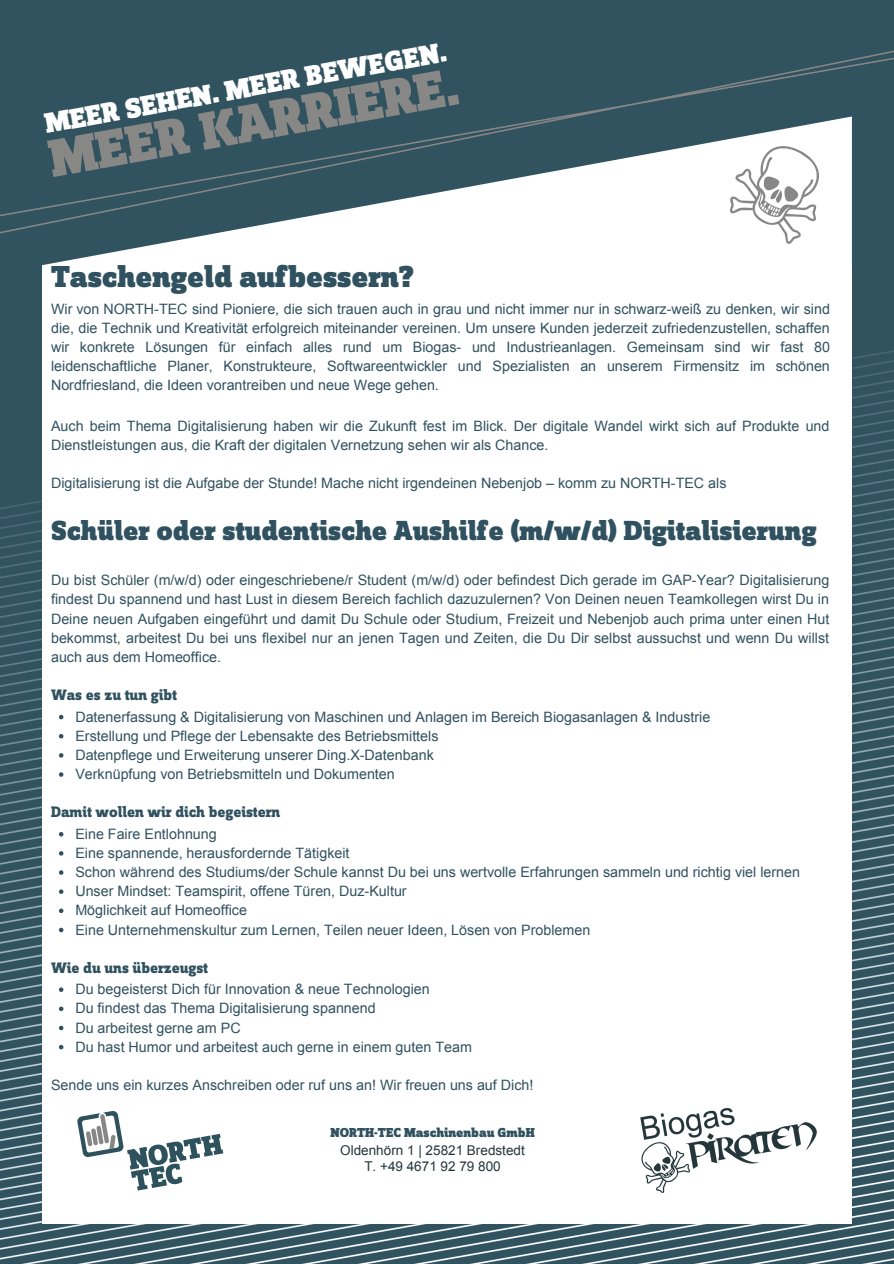
<style>
.page{position:relative;width:894px;height:1264px;background:#fff}
.page>*{position:absolute;margin:0;border:0;box-sizing:border-box;transform-origin:0 0}
.t1{font:900 55.05px "Zine Slab Dis";color:#878786}
.t2{font:900 31.5px "Zine Slab Dis";color:#30515f}
.t3{font:900 29.25px "Zine Slab Dis";color:#fff}
.t4{font:900 28.65px "Zine Slab Dis";color:#30515f}
.t5{font:800 15.75px "Zine Slab Dis";color:#30515f}
.t6{font:14.25px/19.2px "Brial";color:#30515f}
.t7{font:13.5px/15.8px "Brial";color:#25353a;text-align:center}
.t8{font:900 13.5px "Zine Slab Dis";color:#30515f}
</style>
<div class="page">
<img style="left:0;top:0;width:893px;height:1263px">
<svg style="left:42px;top:254px;width:809px;height:11px"></svg>
<div style="left:42px;top:265px;width:809px;height:958px;background:#fff"></div>
<img style="left:0;top:31px;width:893px;height:223px">
<img style="left:730px;top:147px;width:88px;height:97px">
<svg style="left:77px;top:1111px;width:146px;height:79px"></svg>
<img style="left:640px;top:1108px;width:177px;height:85px">
<svg style="left:59px;top:714px;width:4px;height:5px"></svg>
<svg style="left:59px;top:734px;width:4px;height:4px"></svg>
<svg style="left:59px;top:753px;width:4px;height:4px"></svg>
<svg style="left:59px;top:772px;width:4px;height:4px"></svg>
<svg style="left:59px;top:832px;width:4px;height:4px"></svg>
<svg style="left:59px;top:851px;width:4px;height:4px"></svg>
<svg style="left:59px;top:870px;width:4px;height:4px"></svg>
<svg style="left:59px;top:889px;width:4px;height:5px"></svg>
<svg style="left:59px;top:908px;width:4px;height:5px"></svg>
<svg style="left:59px;top:927px;width:4px;height:5px"></svg>
<svg style="left:59px;top:987px;width:4px;height:4px"></svg>
<svg style="left:59px;top:1006px;width:4px;height:5px"></svg>
<svg style="left:59px;top:1025px;width:4px;height:5px"></svg>
<svg style="left:59px;top:1044px;width:4px;height:5px"></svg>
<h3 class="t3" style="left:42px;top:107px;width:409px;rotate:-10deg">MEER SEHEN. MEER BEWEGEN.</h3>
<h1 class="t1" style="left:44px;top:129px;width:416px;rotate:-10deg">MEER KARRIERE.</h1>
<h2 class="t2" style="left:51px;top:259px;width:365px">Taschengeld aufbessern?</h2>
<p class="t6" style="left:51px;top:299px;width:780px;text-align:justify">Wir von NORTH-TEC sind Pioniere, die sich trauen auch in grau und nicht immer nur in schwarz-weiß zu denken, wir sind die, die Technik und Kreativität erfolgreich miteinander vereinen. Um unsere Kunden jederzeit zufriedenzustellen, schaffen wir konkrete Lösungen für einfach alles rund um Biogas- und Industrieanlagen. Gemeinsam sind wir fast 80 leidenschaftliche Planer, Konstrukteure, Softwareentwickler und Spezialisten an unserem Firmensitz im schönen Nordfriesland, die Ideen vorantreiben und neue Wege gehen.</p>
<p class="t6" style="left:51px;top:416px;width:779px">Auch beim Thema Digitalisierung haben wir die Zukunft fest im Blick. Der digitale Wandel wirkt sich auf Produkte und<br>Dienstleistungen aus, die Kraft der digitalen Vernetzung sehen wir als Chance.</p>
<p class="t6" style="left:51px;top:473px;width:676px">Digitalisierung ist die Aufgabe der Stunde! Mache nicht irgendeinen Nebenjob – komm zu NORTH-TEC als</p>
<h3 class="t4" style="left:51px;top:515px;width:766px">Schüler oder studentische Aushilfe (m/w/d) Digitalisierung</h3>
<p class="t6" style="left:51px;top:570px;width:779px;text-align:justify">Du bist Schüler (m/w/d) oder eingeschriebene/r Student (m/w/d) oder befindest Dich gerade im GAP-Year? Digitalisierung findest Du spannend und hast Lust in diesem Bereich fachlich dazuzulernen? Von Deinen neuen Teamkollegen wirst Du in Deine neuen Aufgaben eingeführt und damit Du Schule oder Studium, Freizeit und Nebenjob auch prima unter einen Hut bekommst, arbeitest Du bei uns flexibel nur an jenen Tagen und Zeiten, die Du Dir selbst aussuchst und wenn Du willst auch aus dem Homeoffice.</p>
<p class="t5" style="left:51px;top:686px;width:127px">Was es zu tun gibt</p>
<p class="t6" style="left:75px;top:707px;width:636px">Datenerfassung &amp; Digitalisierung von Maschinen und Anlagen im Bereich Biogasanlagen &amp; Industrie Erstellung und Pflege der Lebensakte des Betriebsmittels<br>Datenpflege und Erweiterung unserer Ding.X-Datenbank<br>Verknüpfung von Betriebsmitteln und Dokumenten</p>
<p class="t5" style="left:51px;top:803px;width:231px">Damit wollen wir dich begeistern</p>
<p class="t6" style="left:75px;top:824px;width:726px">Eine Faire Entlohnung<br>Eine spannende, herausfordernde Tätigkeit<br>Schon während des Studiums/der Schule kannst Du bei uns wertvolle Erfahrungen sammeln und richtig viel lernen Unser Mindset: Teamspirit, offene Türen, Duz-Kultur<br>Möglichkeit auf Homeoffice<br>Eine Unternehmenskultur zum Lernen, Teilen neuer Ideen, Lösen von Problemen</p>
<p class="t5" style="left:51px;top:959px;width:158px">Wie du uns überzeugst</p>
<p class="t6" style="left:75px;top:979px;width:398px">Du begeisterst Dich für Innovation &amp; neue Technologien<br>Du findest das Thema Digitalisierung spannend<br>Du arbeitest gerne am PC<br>Du hast Humor und arbeitest auch gerne in einem guten Team</p>
<p class="t6" style="left:51px;top:1075px;width:483px">Sende uns ein kurzes Anschreiben oder ruf uns an! Wir freuen uns auf Dich!</p>
<p class="t8" style="left:330px;top:1125px;width:206px">NORTH-TEC Maschinenbau GmbH</p>
<p class="t7" style="left:340px;top:1142px;width:186px">Oldenhörn 1 | 25821 Bredstedt<br>T. +49 4671 92 79 800</p>
</div>
